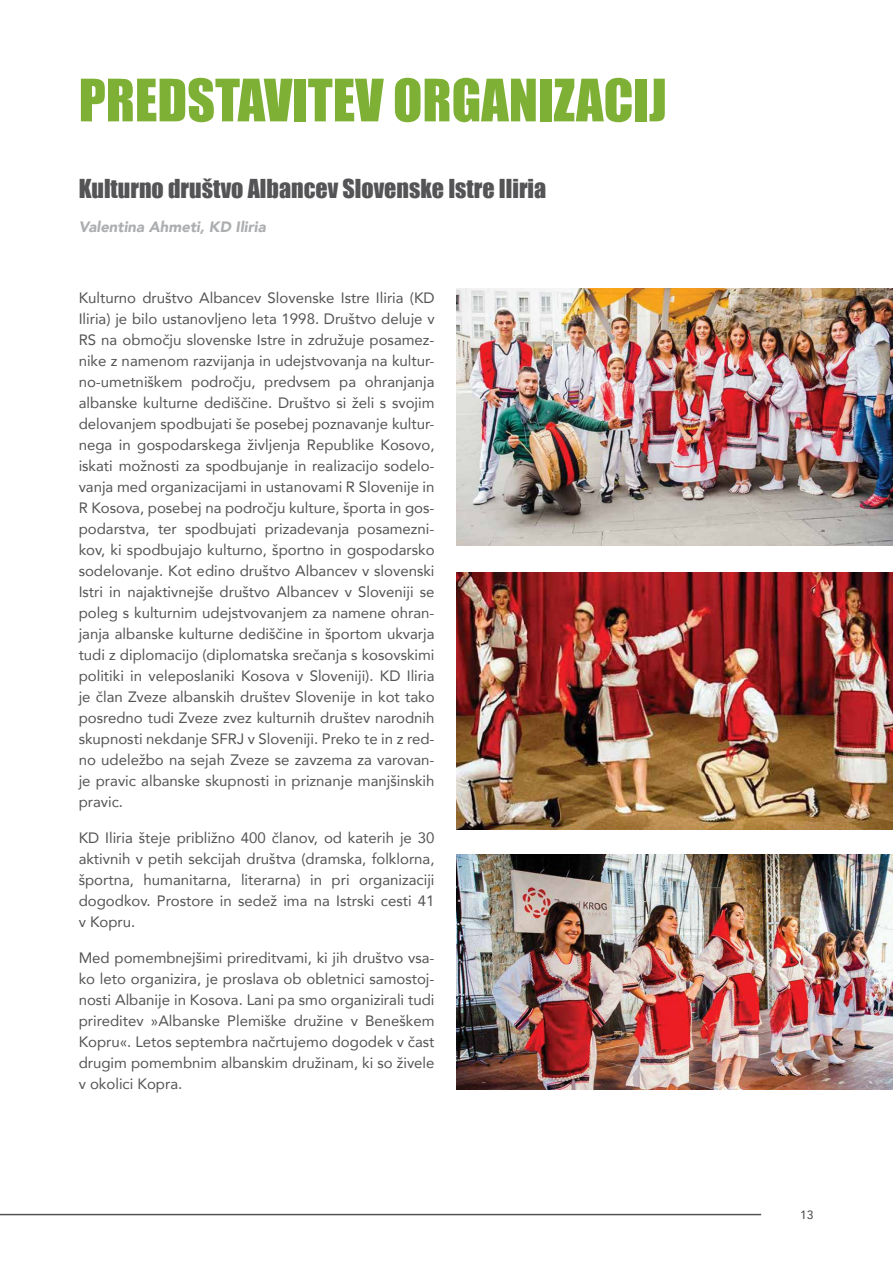
<style>
.page{position:relative;width:893px;height:1263px;background:#fff}
.page>*{position:absolute;margin:0;border:0;box-sizing:border-box;transform-origin:0 0}
.t1{font:54px "Impact";color:#7fb036}
.t2{font:24px "Impact";color:#545456}
.t3{font:15px/21px "Avenir";color:#545456;text-align:justify}
.t4{font:italic 900 15px "Avenir";color:#acaeb0}
.t5{font:500 12px "Avenir";color:#545456}
</style>
<div class="page">
<hr style="left:0;top:1214px;width:761px;height:1px;background:#545456">
<img style="left:457px;top:288px;width:436px;height:258px">
<img style="left:457px;top:572px;width:436px;height:257px">
<img style="left:457px;top:855px;width:436px;height:234px">
<h1 class="t1" style="left:79px;top:58px;width:590px">PREDSTAVITEV ORGANIZACIJ</h1>
<h2 class="t2" style="left:79px;top:170px;width:469px">Kulturno društvo Albancev Slovenske Istre Iliria</h2>
<p class="t4" style="left:79px;top:214px;width:189px">Valentina Ahmeti, KD Iliria</p>
<p class="t3" style="left:79px;top:287px;width:357px">Kulturno društvo Albancev Slovenske Istre Iliria (KD Iliria) je bilo ustanovljeno leta 1998. Društvo deluje v RS na območju slovenske Istre in združuje posamez&shy;nike z namenom razvijanja in udejstvovanja na kultur&shy;no-umetniškem področju, predvsem pa ohranjanja albanske kulturne dediščine. Društvo si želi s svojim delovanjem spodbujati še posebej poznavanje kultur&shy;nega in gospodarskega življenja Republike Kosovo, iskati možnosti za spodbujanje in realizacijo sodelo&shy;vanja med organizacijami in ustanovami R Slovenije in R Kosova, posebej na področju kulture, športa in gos&shy;podarstva, ter spodbujati prizadevanja posamezni&shy;kov, ki spodbujajo kulturno, športno in gospodarsko sodelovanje. Kot edino društvo Albancev v slovenski Istri in najaktivnejše društvo Albancev v Sloveniji se poleg s kulturnim udejstvovanjem za namene ohran&shy;janja albanske kulturne dediščine in športom ukvarja tudi z diplomacijo (diplomatska srečanja s kosovskimi politiki in veleposlaniki Kosova v Sloveniji). KD Iliria je član Zveze albanskih društev Slovenije in kot tako posredno tudi Zveze zvez kulturnih društev narodnih skupnosti nekdanje SFRJ v Sloveniji. Preko te in z red&shy;no udeležbo na sejah Zveze se zavzema za varovan&shy;je pravic albanske skupnosti in priznanje manjšinskih pravic.</p>
<p class="t3" style="left:79px;top:827px;width:357px">KD Iliria šteje približno 400 članov, od katerih je 30 aktivnih v petih sekcijah društva (dramska, folklorna, športna, humanitarna, literarna) in pri organizaciji dogodkov. Prostore in sedež ima na Istrski cesti 41 v Kopru.</p>
<p class="t3" style="left:79px;top:947px;width:357px">Med pomembnejšimi prireditvami, ki jih društvo vsa&shy;ko leto organizira, je proslava ob obletnici samostoj&shy;nosti Albanije in Kosova. Lani pa smo organizirali tudi prireditev »Albanske Plemiške družine v Beneškem Kopru«. Letos septembra načrtujemo dogodek v čast drugim pomembnim albanskim družinam, ki so živele v okolici Kopra.</p>
<p class="t5" style="left:800px;top:1204px;width:15px">13</p>
</div>
